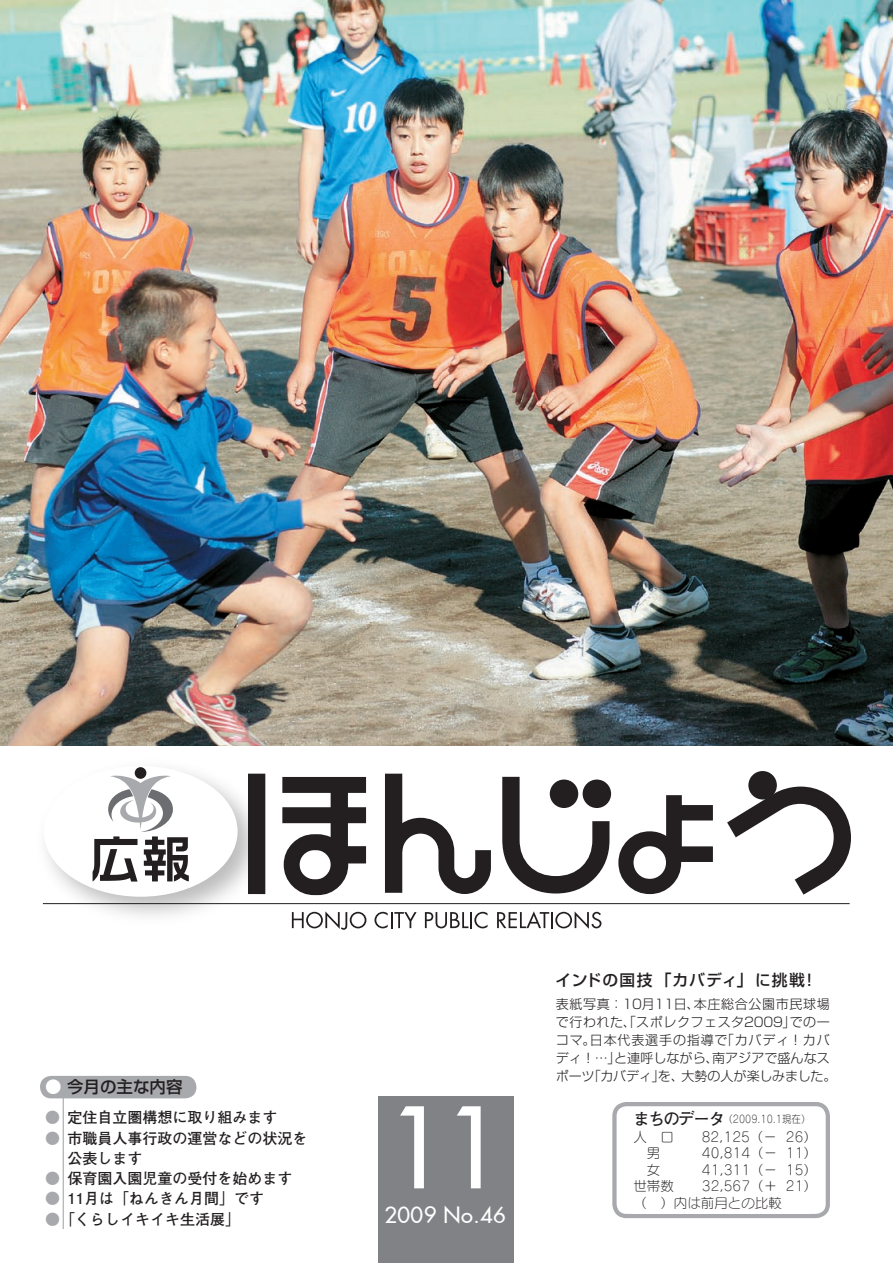
<style>
.page{position:relative;width:893px;height:1263px;background:#fff}
.page>*{position:absolute;margin:0;border:0;box-sizing:border-box;transform-origin:0 0}
.t1{font:111px "Fusi Normal";color:#fff}
.t2{font:22.5px "Fusi Normal";letter-spacing:.02em;color:#fff}
.t3{font:500 16.5px "Shin Go Pro";color:#231f20}
.t4{font:700 16.5px "Futo Go B101 Pro";letter-spacing:-.09em;color:#231f20}
.t5{font:500 15.75px "Shin Go Pro";letter-spacing:.06em;color:#231f20}
.t6{font:700 15px "Futo Go B101 Pro";color:#231f20}
.t7{font:700 15px "Futo Go B101 Pro";color:#a8a9ad}
.t8{font:13.5px "Seurat Pro L";color:#231f20}
.t9{font:300 13.05px/18px "Shin Go Pro";letter-spacing:.04em;color:#231f20}
.t10{font:300 13.05px "Shin Go Pro";letter-spacing:.005em;color:#231f20}
.t11{font:300 13.05px "Shin Go Pro";letter-spacing:-.02em;color:#231f20}
.t12{font:300 13.05px "Shin Go Pro";letter-spacing:-.01em;color:#231f20}
.t13{font:300 13.05px "Shin Go Pro";letter-spacing:.06em;color:#231f20}
.t14{font:10.5px "Seurat Pro L";color:#231f20;scale:.9 1}
.s1{color:#fff}
.s2{color:#a8a9ad}
</style>
<div class="page">
<div style="left:36px;top:758px;width:231px;height:168px;background:#231f20;opacity:.3"></div>
<div style="left:44px;top:766px;width:194px;height:131px;background:#fff;border-radius:50%"></div>
<div style="left:135px;top:767px;width:11px;height:12px;background:#231f20;border-radius:50%"></div>
<svg style="left:93px;top:774px;width:96px;height:107px"></svg>
<hr style="left:43px;top:903px;width:807px;height:1px;background:#231f20">
<div style="left:379px;top:1096px;width:135px;height:167px;background:#808285"></div>
<svg style="left:248px;top:774px;width:118px;height:121px"></svg>
<svg style="left:502px;top:777px;width:107px;height:116px"></svg>
<svg style="left:618px;top:795px;width:95px;height:99px"></svg>
<svg style="left:727px;top:786px;width:124px;height:109px"></svg>
<svg style="left:385px;top:774px;width:106px;height:120px"></svg>
<div style="left:550px;top:779px;width:28px;height:29px;background:#231f20;border-radius:50%"></div>
<div style="left:583px;top:779px;width:28px;height:29px;background:#231f20;border-radius:50%"></div>
<div style="left:748px;top:771px;width:29px;height:28px;background:#231f20;border-radius:50%"></div>
<svg style="left:292px;top:911px;width:74px;height:19px"></svg>
<svg style="left:374px;top:912px;width:43px;height:16px"></svg>
<svg style="left:425px;top:912px;width:62px;height:16px"></svg>
<svg style="left:497px;top:911px;width:104px;height:18px"></svg>
<hr style="left:63px;top:1093px;width:1px;height:136px;background:#a8a9ad">
<svg style="left:612px;top:1102px;width:218px;height:114px"></svg>
<div style="left:633px;top:1110px;width:177px;height:103px;background:#fff"></div>
<div style="left:40px;top:1076px;width:156px;height:22px;background:#a8a9ad"></div>
<img style="left:0;top:0;width:893px;height:745px">
<p class="t3" style="left:45px;top:1073px;width:139px"><span class="s1">●</span> 今月の主な内容</p>
<p class="t7" style="left:45px;top:1106px;width:16px">●</p>
<p class="t7" style="left:45px;top:1126px;width:16px">●</p>
<p class="t7" style="left:45px;top:1166px;width:16px">●</p>
<p class="t6" style="left:68px;top:1106px;width:212px">定住自立圏構想に取り組みます</p>
<p class="t6" style="left:68px;top:1126px;width:242px">市職員人事行政の運営などの状況を</p>
<p class="t6" style="left:68px;top:1146px;width:77px">公表します</p>
<p class="t6" style="left:68px;top:1166px;width:227px">保育園入園児童の受付を始めます</p>
<p class="t6" style="left:68px;top:1187px;width:198px">11月は「ねんきん月間」です</p>
<p class="t7" style="left:45px;top:1187px;width:16px">●</p>
<p class="t6" style="left:45px;top:1207px;width:197px"><span class="s2">●</span>「くらしイキイキ生活展「</p>
<p class="t1" style="left:387px;top:1077px;width:120px">11</p>
<p class="t2" style="left:384px;top:1200px;width:123px">2009 No.46</p>
<p class="t5" style="left:555px;top:967px;width:251px">インドの国技「カバディ」に挑戦</p>
<p class="t9" style="left:694px;top:993px;width:138px">本庄総合公園市民球場</p>
<p class="t5" style="left:801px;top:967px;width:17px">!</p>
<p class="t11" style="left:556px;top:993px;width:145px">表紙写真：10月11日、</p>
<p class="t9" style="left:721px;top:1011px;width:110px;text-indent:-165px">で行われた、「スポレクフェスタ2009」<br>「カバディ！カバ</p>
<p class="t9" style="left:790px;top:1011px;width:42px">での一</p>
<p class="t13" style="left:590px;top:1029px;width:139px">日本代表選手の指導で</p>
<p class="t9" style="left:556px;top:1029px;width:41px">コマ。</p>
<p class="t10" style="left:712px;top:1047px;width:119px">南アジアで盛んなス</p>
<p class="t10" style="left:614px;top:1047px;width:106px">と連呼しながら、</p>
<p class="t9" style="left:556px;top:1047px;width:66px">ディ！…」</p>
<p class="t9" style="left:556px;top:1065px;width:40px">ポーツ</p>
<p class="t9" style="left:588px;top:1065px;width:98px">「カバディを」、</p>
<p class="t12" style="left:681px;top:1065px;width:157px">大勢の人が楽しみました。</p>
<p class="t4" style="left:633px;top:1105px;width:93px">まちのデータ</p>
<p class="t14" style="left:723px;top:1112px;width:98px">（2009.10.1現在(</p>
<p class="t8" style="left:633px;top:1128px;width:42px">人　口</p>
<p class="t8" style="left:702px;top:1128px;width:77px">82,125)－</p>
<p class="t8" style="left:786px;top:1128px;width:33px">26(</p>
<p class="t8" style="left:633px;top:1144px;width:28px">　男</p>
<p class="t8" style="left:702px;top:1144px;width:77px">40,814)－</p>
<p class="t8" style="left:786px;top:1144px;width:33px">11(</p>
<p class="t8" style="left:633px;top:1161px;width:28px">　女</p>
<p class="t8" style="left:702px;top:1161px;width:77px">41,311)－</p>
<p class="t8" style="left:786px;top:1161px;width:33px">15(</p>
<p class="t8" style="left:633px;top:1177px;width:42px">世帯数</p>
<p class="t8" style="left:633px;top:1194px;width:150px">（　）内は前月との比較</p>
<p class="t8" style="left:702px;top:1177px;width:77px">32,567)＋</p>
<p class="t8" style="left:786px;top:1177px;width:33px">21(</p>
</div>
